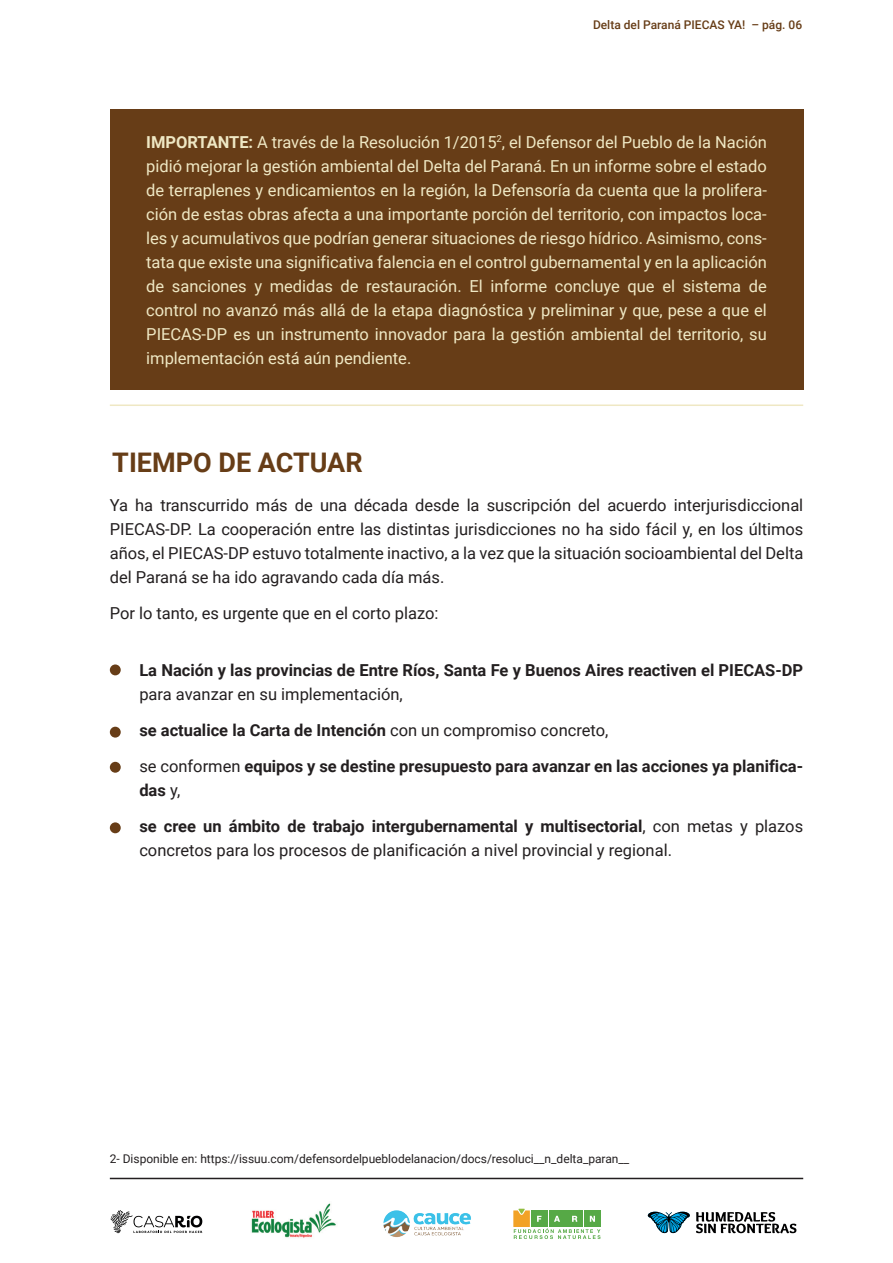
<style>
.page{position:relative;width:893px;height:1263px;background:#fff}
.page>*{position:absolute;margin:0;border:0;box-sizing:border-box;transform-origin:0 0}
.t1{font:700 27px "Roboto";color:#673d17}
.t2{font:16.5px/24px "Roboto";color:#efe8c4;text-align:justify}
.t3{font:16.5px/24px "Roboto";color:#231f20;text-align:justify}
.t4{font:700 16.5px/36px "Roboto";color:#231f20}
.t5{font:12px "Roboto";color:#231f20}
.t6{font:500 12px "Roboto";color:#673d17}
.s1{font-weight:700}
.s2{font-weight:400}
</style>
<div class="page">
<div style="left:110px;top:110px;width:693px;height:280px;background:#673d17"></div>
<div style="left:110px;top:664px;width:11px;height:11px;background:#673d17;border-radius:50%"></div>
<div style="left:110px;top:727px;width:11px;height:11px;background:#673d17;border-radius:50%"></div>
<div style="left:110px;top:762px;width:11px;height:11px;background:#673d17;border-radius:50%"></div>
<div style="left:110px;top:822px;width:11px;height:11px;background:#673d17;border-radius:50%"></div>
<hr style="left:110px;top:1178px;width:693px;height:1px;background:#231f20">
<hr style="left:110px;top:404px;width:693px;height:2px;background:#efe8c4">
<svg style="left:696px;top:1212px;width:100px;height:21px"></svg>
<svg style="left:648px;top:1212px;width:42px;height:21px"></svg>
<img style="left:251px;top:1203px;width:85px;height:35px">
<img style="left:383px;top:1210px;width:88px;height:27px">
<svg style="left:513px;top:1209px;width:88px;height:30px"></svg>
<svg style="left:111px;top:1210px;width:91px;height:23px"></svg>
<p class="t6" style="left:593px;top:16px;width:211px">Delta del Paraná PIECAS YA! – pág. 06</p>
<p class="t2" style="left:146px;top:129px;width:622px"><span class="s1">IMPORTANTE:</span> A través de la Resolución 1/2015<sup>2</sup>, el Defensor del Pueblo de la Nación pidió mejorar la gestión ambiental del Delta del Paraná. En un informe sobre el estado de terraplenes y endicamientos en la región, la Defensoría da cuenta que la prolifera&shy;ción de estas obras afecta a una importante porción del territorio, con impactos loca&shy;les y acumulativos que podrían generar situaciones de riesgo hídrico. Asimismo, cons&shy;tata que existe una significativa falencia en el control gubernamental y en la aplicación de sanciones y medidas de restauración. El informe concluye que el sistema de control no avanzó más allá de la etapa diagnóstica y preliminar y que, pese a que el PIECAS-DP es un instrumento innovador para la gestión ambiental del territorio, su implementación está aún pendiente.</p>
<h1 class="t1" style="left:112px;top:444px;width:252px">TIEMPO DE ACTUAR</h1>
<p class="t3" style="left:110px;top:492px;width:695px">Ya ha transcurrido más de una década desde la suscripción del acuerdo interjurisdiccional PIECAS-DP. La cooperación entre las distintas jurisdicciones no ha sido fácil y, en los últimos años, el PIECAS-DP estuvo totalmente inactivo, a la vez que la situación socioambiental del Delta del Paraná se ha ido agravando cada día más.</p>
<p class="t3" style="left:110px;top:601px;width:330px">Por lo tanto, es urgente que en el corto plazo:</p>
<p class="t4" style="left:139px;top:652px;width:665px">La Nación y las provincias de Entre Ríos, Santa Fe y Buenos Aires reactiven el PIECAS-DP</p>
<p class="t4" style="left:139px;top:676px;width:665px"><span class="s2">para avanzar en su implementación,<br></span>se actualice la Carta de Intención <span class="s2">con un compromiso concreto,<br>se conformen</span> equipos y se destine presupuesto para avanzar en las acciones ya planifica-</p>
<p class="t4" style="left:139px;top:772px;width:665px">das <span class="s2">y,<br></span>se cree un ámbito de trabajo intergubernamental y multisectorial<span class="s2">, con metas y plazos</span></p>
<p class="t3" style="left:139px;top:838px;width:534px">concretos para los procesos de planificación a nivel provincial y regional.</p>
<p class="t5" style="left:110px;top:1151px;width:521px">2- Disponible en: https://issuu.com/defensordelpueblodelanacion/docs/resoluci__n_delta_paran__</p>
</div>
